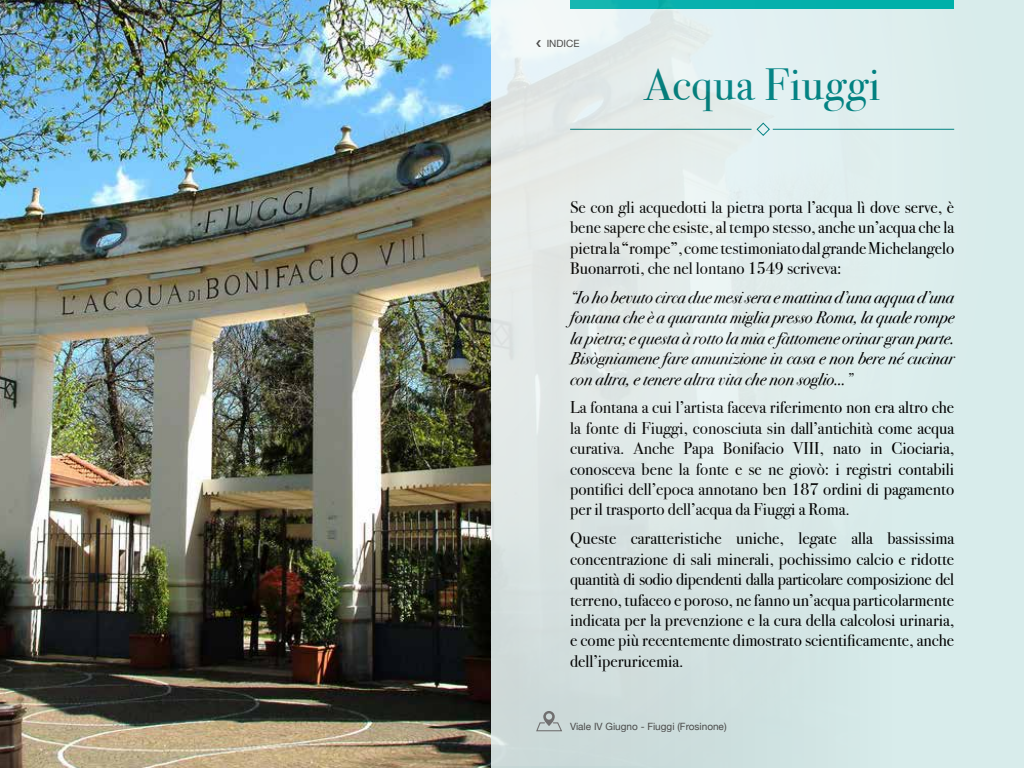
<style>
.page{position:relative;width:1024px;height:768px;background:#fff}
.page>*{position:absolute;margin:0;border:0;box-sizing:border-box;transform-origin:0 0}
.t1{font:45px "Bodoni Svty Two ITCTT";letter-spacing:.02em;color:#008180}
.t2{font:17px/20.4px "Bodoni Svty Two ITCTT";color:#000;text-align:justify}
.t3{font:italic 17px/20.4px "Bodoni Svty Two ITCTT";color:#000;text-align:justify}
.t4{font:10px "Helvetica Neue";color:#4a4a49}
</style>
<div class="page">
<div style="left:0;top:0;width:1024px;height:766px;background:#d8eceb"></div>
<hr style="left:773px;top:129px;width:181px;height:1px;background:#008180">
<div style="left:570px;top:0;width:384px;height:9px;background:#00b0a9"></div>
<img style="left:491px;top:0;width:443px;height:768px">
<img style="left:0;top:0;width:491px;height:768px">
<svg style="left:535px;top:711px;width:28px;height:21px"></svg>
<svg style="left:536px;top:40px;width:5px;height:7px"></svg>
<p class="t4" style="left:547px;top:37px;width:34px">INDICE</p>
<h1 class="t1" style="left:644px;top:48px;width:237px">Acqua Fiuggi</h1>
<p class="t2" style="left:570px;top:195px;width:386px">Se con gli acquedotti la pietra porta l’acqua lì dove serve, è bene sapere che esiste, al tempo stesso, anche un’acqua che la pietra la “rompe”, come testimoniato dal grande Michelangelo Buonarroti, che nel lontano 1549 scriveva:</p>
<p class="t3" style="left:570px;top:286px;width:386px">“Io ho bevuto circa due mesi sera e mattina d’una aqqua d’una fontana che è a quaranta miglia presso Roma, la quale rompe la pietra; e questa à rotto la mia e fàttomene orinar gran parte.<br>Bisògniamene fare amunizione in casa e non bere né cucinar con altra, e tenere altra vita che non soglio...”</p>
<p class="t2" style="left:570px;top:396px;width:386px">La fontana a cui l’artista faceva riferimento non era altro che la fonte di Fiuggi, conosciuta sin dall’antichità come acqua curativa. Anche Papa Bonifacio VIII, nato in Ciociaria, conosceva bene la fonte e se ne giovò: i registri contabili pontifici dell’epoca annotano ben 187 ordini di pagamento per il trasporto dell’acqua da Fiuggi a Roma.</p>
<p class="t2" style="left:570px;top:527px;width:386px">Queste caratteristiche uniche, legate alla bassissima concentrazione di sali minerali, pochissimo calcio e ridotte quantità di sodio dipendenti dalla particolare composizione del terreno, tufaceo e poroso, ne fanno un’acqua particolarmente indicata per la prevenzione e la cura della calcolosi urinaria, e come più recentemente dimostrato scientificamente, anche dell’iperuricemia.</p>
<p class="t4" style="left:570px;top:719px;width:158px">Viale IV Giugno - Fiuggi (Frosinone)</p>
</div>
